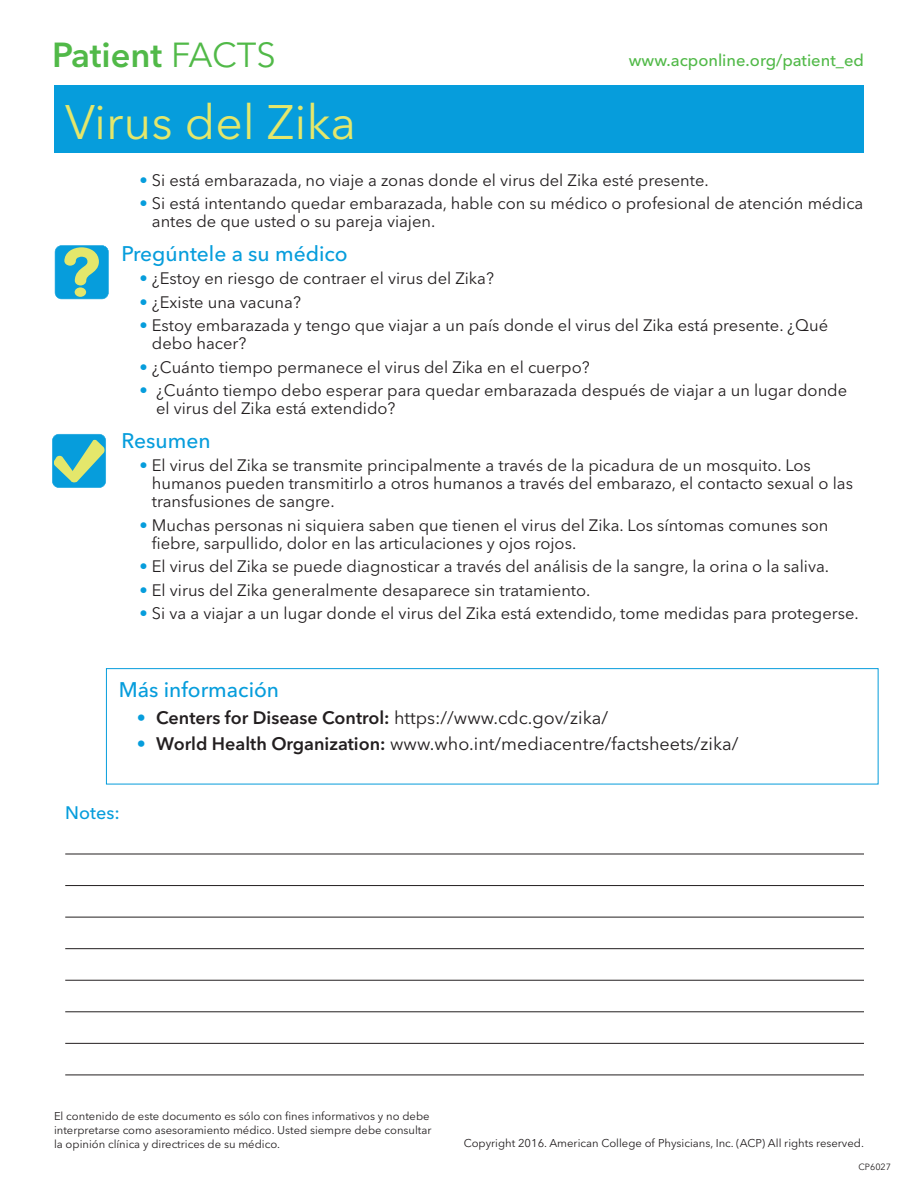
<style>
.page{position:relative;width:918px;height:1188px;background:#fff}
.page>*{position:absolute;margin:0;border:0;box-sizing:border-box;transform-origin:0 0}
.t1{font:48px "Avenir Next LT Pro";color:#e4e76b}
.t2{font:600 34.5px "Avenir Next LT Pro";color:#51b948}
.t3{font:500 21px "Avenir Next LT Pro";color:#069ddc}
.t4{font:18px "Avenir Next LT Pro";color:#231f20}
.t5{font:600 18px "Avenir Next LT Pro";color:#231f20}
.t6{font:500 18px "Avenir Next LT Pro";color:#069ddc}
.t7{font:16.5px/18px "Avenir Next LT Pro";color:#231f20}
.t8{font:500 16.5px "Avenir Next LT Pro";color:#51b948}
.t9{font:11.25px/14.2px "Avenir Next LT Pro";color:#231f20}
.t10{font:9px "Avenir Next LT Pro";color:#231f20}
.s1{font-weight:400}
.s2{color:#069ddc}
.s3{font-weight:400;color:#069ddc}
.s4{font-weight:600}
</style>
<div class="page">
<hr style="left:65px;top:854px;width:799px;height:1px;background:#231f20">
<hr style="left:65px;top:885px;width:799px;height:1px;background:#231f20">
<hr style="left:65px;top:917px;width:799px;height:1px;background:#231f20">
<hr style="left:65px;top:948px;width:799px;height:1px;background:#231f20">
<hr style="left:65px;top:980px;width:799px;height:1px;background:#231f20">
<hr style="left:65px;top:1011px;width:799px;height:1px;background:#231f20">
<hr style="left:65px;top:1043px;width:799px;height:1px;background:#231f20">
<hr style="left:65px;top:1075px;width:799px;height:1px;background:#231f20">
<div style="left:54px;top:85px;width:810px;height:68px;background:#069ddc"></div>
<div style="left:52px;top:434px;width:54px;height:54px;background:#069ddc;border-radius:6px"></div>
<svg style="left:54px;top:439px;width:50px;height:44px"></svg>
<div style="left:52px;top:434px;width:54px;height:54px;border:1px solid #069ddc;border-radius:7px"></div>
<div style="left:55px;top:246px;width:53px;height:53px;background:#069ddc;border-radius:6px"></div>
<div style="left:75px;top:287px;width:11px;height:10px;background:#e4e76b;border-radius:50%"></div>
<svg style="left:64px;top:247px;width:35px;height:38px"></svg>
<div style="left:55px;top:245px;width:54px;height:54px;border:1px solid #069ddc;border-radius:7px"></div>
<div style="left:106px;top:668px;width:773px;height:116px;border:1px solid #069ddc"></div>
<h2 class="t2" style="left:52px;top:42px;width:225px">Patient <span class="s1">FACTS</span></h2>
<h1 class="t1" style="left:65px;top:105px;width:292px">Virus del Zika</h1>
<p class="t8" style="left:629px;top:55px;width:237px">www.acponline.org/patient_ed</p>
<p class="t7" style="left:140px;top:173px;width:571px"><span class="s2">•</span> Si está embarazada, no viaje a zonas donde el virus del Zika esté presente.</p>
<p class="t7" style="left:152px;top:196px;width:713px;text-indent:-12px"><span class="s2">•</span> Si está intentando quedar embarazada, hable con su médico o profesional de atención médica antes de que usted o su pareja viajen.</p>
<p class="t3" style="left:122px;top:246px;width:228px">Pregúntele a su médico</p>
<p class="t7" style="left:140px;top:272px;width:356px"><span class="s2">•</span> ¿Estoy en riesgo de contraer el virus del Zika?</p>
<p class="t7" style="left:140px;top:295px;width:163px"><span class="s2">•</span> ¿Existe una vacuna?</p>
<p class="t7" style="left:152px;top:318px;width:678px;text-indent:-12px"><span class="s2">•</span> Estoy embarazada y tengo que viajar a un país donde el virus del Zika está presente. ¿Qué debo hacer?</p>
<p class="t7" style="left:140px;top:360px;width:452px"><span class="s2">•</span> ¿Cuánto tiempo permanece el virus del Zika en el cuerpo?</p>
<p class="t7" style="left:156px;top:383px;width:693px;text-indent:-17px"><span class="s2">•</span> ¿Cuánto tiempo debo esperar para quedar embarazada después de viajar a un lugar donde el virus del Zika está extendido?</p>
<p class="t3" style="left:122px;top:433px;width:91px">Resumen</p>
<p class="t7" style="left:152px;top:459px;width:703px;text-indent:-12px"><span class="s2">•</span> El virus del Zika se transmite principalmente a través de la picadura de un mosquito. Los humanos pueden transmitirlo a otros humanos a través del embarazo, el contacto sexual o las transfusiones de sangre.</p>
<p class="t7" style="left:152px;top:518px;width:678px;text-indent:-12px"><span class="s2">•</span> Muchas personas ni siquiera saben que tienen el virus del Zika. Los síntomas comunes son fiebre, sarpullido, dolor en las articulaciones y ojos rojos.</p>
<p class="t7" style="left:140px;top:559px;width:691px"><span class="s2">•</span> El virus del Zika se puede diagnosticar a través del análisis de la sangre, la orina o la saliva.</p>
<p class="t7" style="left:140px;top:583px;width:452px"><span class="s2">•</span> El virus del Zika generalmente desaparece sin tratamiento.</p>
<p class="t7" style="left:140px;top:606px;width:721px"><span class="s2">•</span> Si va a viajar a un lugar donde el virus del Zika está extendido, tome medidas para protegerse.</p>
<p class="t3" style="left:119px;top:682px;width:162px">Más información</p>
<p class="t5" style="left:137px;top:712px;width:473px"><span class="s3">•</span> Centers for Disease Control: <span class="s1">https://www.cdc.gov/zika/</span></p>
<p class="t4" style="left:137px;top:737px;width:603px"><span class="s2">•</span> <span class="s4">World Health Organization:</span> www.who.int/mediacentre/factsheets/zika/</p>
<p class="t6" style="left:65px;top:806px;width:56px">Notes:</p>
<p class="t9" style="left:54px;top:1110px;width:379px">El contenido de este documento es sólo con fines informativos y no debe interpretarse como asesoramiento médico. Usted siempre debe consultar la opinión clínica y directrices de su médico.</p>
<p class="t9" style="left:464px;top:1137px;width:402px">Copyright 2016. American College of Physicians, Inc. (ACP) All rights reserved.</p>
<p class="t10" style="left:858px;top:1163px;width:34px">CP6027</p>
</div>
